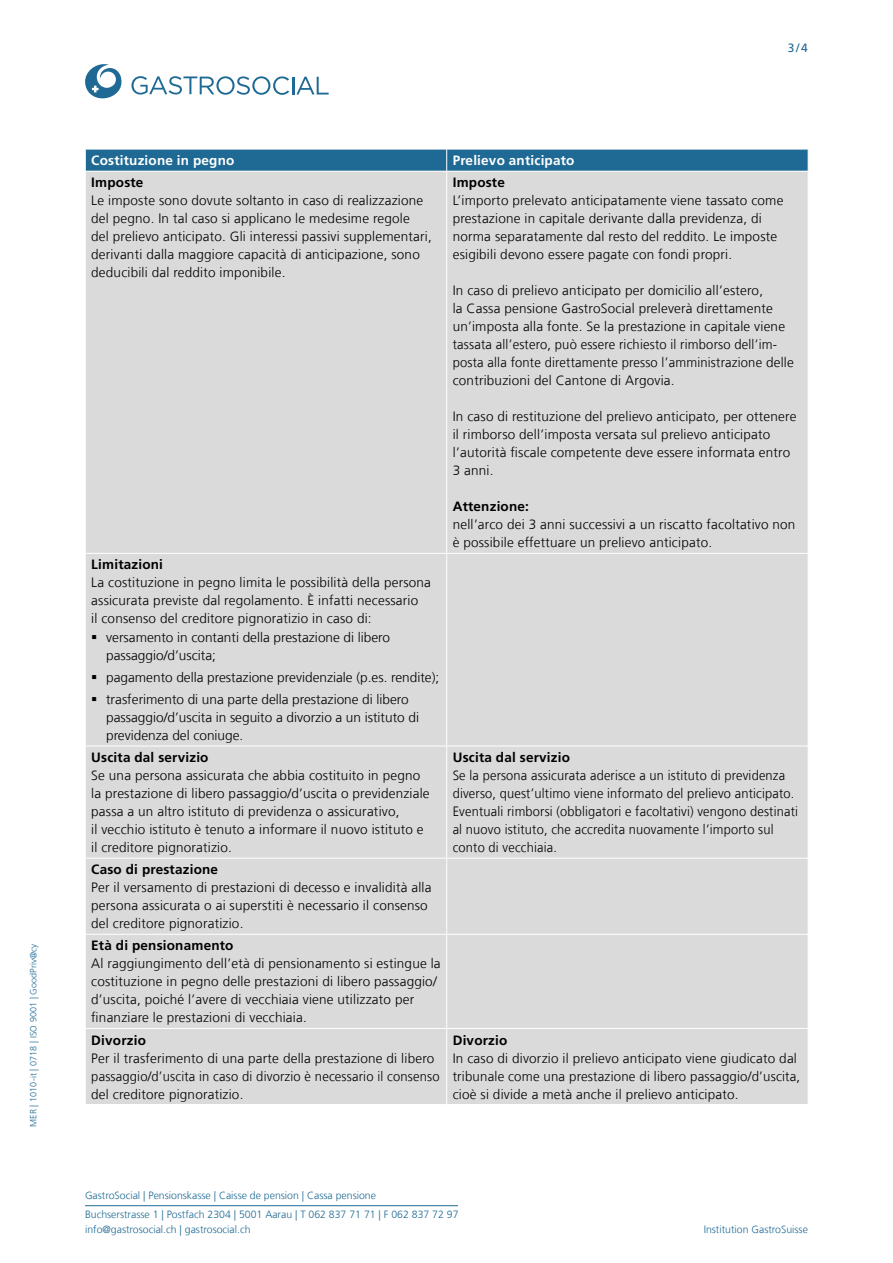
<style>
.page{position:relative;width:893px;height:1263px;background:#fff}
.page>*{position:absolute;margin:0;border:0;box-sizing:border-box;transform-origin:0 0}
.t1{font:300 13.5px/18px "Frutiger LT Com";letter-spacing:.015em;color:#000}
.t2{font:300 13.5px/18px "Frutiger LT Com";letter-spacing:.015em;color:#000;scale:.95 1}
.t3{font:700 13.5px "Frutiger LT Com";letter-spacing:.015em;color:#000}
.t4{font:700 13.5px "Frutiger LT Com";letter-spacing:.015em;color:#fff}
.t5{font:12px "Frutiger LT Com";color:#1f6a95}
.t6{font:300 10.5px/19.2px "Frutiger LT Com";color:#1f6a95}
.t7{font:300 9px "Frutiger LT Com";letter-spacing:.01em;color:#1f6a95}
</style>
<div class="page">
<svg style="left:131px;top:76px;width:198px;height:19px"></svg>
<svg style="left:85px;top:64px;width:36px;height:34px"></svg>
<hr style="left:85px;top:1205px;width:373px;height:1px;background:#1f6a95">
<div style="left:86px;top:172px;width:722px;height:932px;background:#dadada"></div>
<svg style="left:85px;top:149px;width:724px;height:22px;background:#297099"></svg>
<hr style="left:446px;top:171px;width:1px;height:382px;background:#fff">
<hr style="left:85px;top:553px;width:362px;height:1px;background:#fff">
<hr style="left:447px;top:553px;width:361px;height:1px;background:#fff">
<hr style="left:446px;top:554px;width:1px;height:192px;background:#fff">
<hr style="left:85px;top:746px;width:362px;height:1px;background:#fff">
<hr style="left:447px;top:746px;width:361px;height:1px;background:#fff">
<hr style="left:446px;top:746px;width:1px;height:112px;background:#fff">
<hr style="left:85px;top:858px;width:362px;height:1px;background:#fff">
<hr style="left:447px;top:858px;width:361px;height:1px;background:#fff">
<hr style="left:446px;top:858px;width:1px;height:76px;background:#fff">
<hr style="left:85px;top:934px;width:362px;height:1px;background:#fff">
<hr style="left:447px;top:934px;width:361px;height:1px;background:#fff">
<hr style="left:446px;top:934px;width:1px;height:94px;background:#fff">
<hr style="left:85px;top:1028px;width:362px;height:1px;background:#fff">
<hr style="left:447px;top:1028px;width:361px;height:1px;background:#fff">
<hr style="left:446px;top:1029px;width:1px;height:75px;background:#fff">
<svg style="left:92px;top:634px;width:4px;height:4px"></svg>
<svg style="left:92px;top:675px;width:4px;height:4px"></svg>
<svg style="left:92px;top:697px;width:4px;height:4px"></svg>
<p class="t7" style="left:28px;top:1127px;width:185px;rotate:-90deg">MER | 1010-it | 0718 | ISO 9001 | GoodPriv@cy</p>
<p class="t5" style="left:788px;top:40px;width:22px">3/4</p>
<p class="t4" style="left:91px;top:152px;width:145px">Costituzione in pegno</p>
<p class="t4" style="left:453px;top:152px;width:123px">Prelievo anticipato</p>
<p class="t3" style="left:91px;top:174px;width:54px">Imposte</p>
<p class="t1" style="left:91px;top:191px;width:342px">Le imposte sono dovute soltanto in caso di realizzazione del pegno. In tal caso si applicano le medesime regole<br>del prelievo anticipato. Gli interessi passivi supplementari, derivanti dalla maggiore capacità di anticipazione, sono deducibili dal reddito imponibile.</p>
<p class="t3" style="left:453px;top:174px;width:54px">Imposte</p>
<p class="t1" style="left:453px;top:191px;width:332px">L’importo prelevato anticipatamente viene tassato come prestazione in capitale derivante dalla previdenza, di norma separatamente dal resto del reddito. Le imposte esigibili devono essere pagate con fondi propri.</p>
<p class="t1" style="left:453px;top:281px;width:343px">In caso di prelievo anticipato per domicilio all’estero,<br>la Cassa pensione GastroSocial preleverà direttamente un’imposta alla fonte. Se la prestazione in capitale viene tassata all’estero, può essere richiesto il rimborso dell’im&shy;posta alla fonte direttamente presso l’amministrazione delle contribuzioni del Cantone di Argovia.</p>
<p class="t1" style="left:453px;top:407px;width:345px">In caso di restituzione del prelievo anticipato, per ottenere il rimborso dell’imposta versata sul prelievo anticipato l’autorità fiscale competente deve essere informata entro 3 anni.</p>
<p class="t3" style="left:453px;top:498px;width:78px">Attenzione:</p>
<p class="t1" style="left:453px;top:515px;width:344px">nell’arco dei 3 anni successivi a un riscatto facoltativo non è possibile effettuare un prelievo anticipato.</p>
<p class="t3" style="left:91px;top:556px;width:73px">Limitazioni</p>
<p class="t1" style="left:91px;top:574px;width:341px">La costituzione in pegno limita le possibilità della persona</p>
<p class="t1" style="left:91px;top:592px;width:328px">assicurata previste dal regolamento. È infatti necessario</p>
<p class="t1" style="left:91px;top:610px;width:282px">il consenso del creditore pignoratizio in caso di:</p>
<p class="t1" style="left:106px;top:628px;width:285px">versamento in contanti della prestazione di libero</p>
<p class="t1" style="left:106px;top:646px;width:111px">passaggio/d’uscita;</p>
<p class="t1" style="left:106px;top:666px;width:335px;line-height:22.2px">pagamento della prestazione previdenziale (p.es. rendite); trasferimento di una parte della prestazione di libero</p>
<p class="t1" style="left:106px;top:708px;width:314px">passaggio/d’uscita in seguito a divorzio a un istituto di previdenza del coniuge.</p>
<p class="t3" style="left:91px;top:749px;width:119px">Uscita dal servizio</p>
<p class="t1" style="left:91px;top:766px;width:340px">Se una persona assicurata che abbia costituito in pegno la prestazione di libero passaggio/d’uscita o previdenziale passa a un altro istituto di previdenza o assicurativo,<br>il vecchio istituto è tenuto a informare il nuovo istituto e il creditore pignoratizio.</p>
<p class="t3" style="left:91px;top:861px;width:128px">Caso di prestazione</p>
<p class="t1" style="left:91px;top:878px;width:342px">Per il versamento di prestazioni di decesso e invalidità alla persona assicurata o ai superstiti è necessario il consenso del creditore pignoratizio.</p>
<p class="t3" style="left:91px;top:937px;width:144px">Età di pensionamento</p>
<p class="t1" style="left:91px;top:954px;width:351px">Al raggiungimento dell’età di pensionamento si estingue la costituzione in pegno delle prestazioni di libero passaggio/ d’uscita, poiché l’avere di vecchiaia viene utilizzato per finanziare le prestazioni di vecchiaia.</p>
<p class="t3" style="left:91px;top:1031px;width:56px">Divorzio</p>
<p class="t1" style="left:91px;top:1049px;width:350px">Per il trasferimento di una parte della prestazione di libero passaggio/d’uscita in caso di divorzio è necessario il consenso del creditore pignoratizio.</p>
<p class="t3" style="left:453px;top:749px;width:119px">Uscita dal servizio</p>
<p class="t2" style="left:453px;top:766px;width:365px">Se la persona assicurata aderisce a un istituto di previdenza diverso, quest’ultimo viene informato del prelievo anticipato.<br>Eventuali rimborsi (obbligatori e facoltativi) vengono destinati al nuovo istituto, che accredita nuovamente l’importo sul conto di vecchiaia.</p>
<p class="t3" style="left:453px;top:1031px;width:56px">Divorzio</p>
<p class="t1" style="left:453px;top:1049px;width:349px">In caso di divorzio il prelievo anticipato viene giudicato dal tribunale come una prestazione di libero passaggio/d’uscita, cioè si divide a metà anche il prelievo anticipato.</p>
<p class="t6" style="left:85px;top:1185px;width:375px">GastroSocial | Pensionskasse | Caisse de pension | Cassa pensione<br>Buchserstrasse 1 | Postfach 2304 | 5001 Aarau | T 062 837 71 71 | F 062 837 72 97</p>
<p class="t6" style="left:85px;top:1220px;width:167px">info@gastrosocial.ch | gastrosocial.ch</p>
<p class="t6" style="left:704px;top:1220px;width:106px">Institution GastroSuisse</p>
</div>
